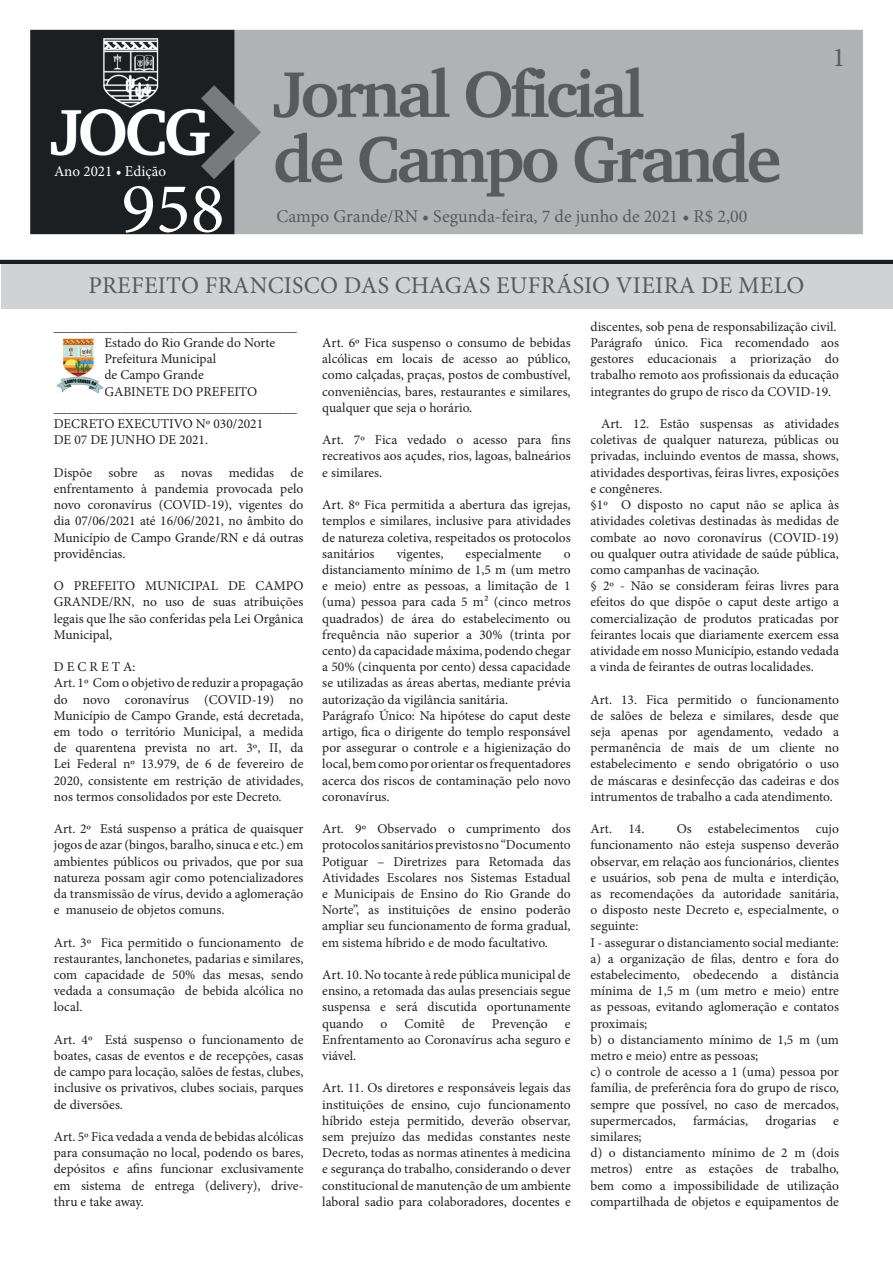
<style>
.page{position:relative;width:893px;height:1263px;background:#fff}
.page>*{position:absolute;margin:0;border:0;box-sizing:border-box;transform-origin:0 0}
.t1{font:72px "Minion Pro";color:#fff}
.t2{font:27px "Minion Pro";color:#575b5c}
.t3{font:24px "Minion Pro";letter-spacing:.01em;color:#575b5c}
.t4{font:18px "Minion Pro";color:#575b5c}
.t5{font:15px "Minion Pro";color:#fff}
.t6{font:13.5px/16.2px "Minion Pro";color:#231f20;text-align:justify}
</style>
<div class="page">
<img style="left:0;top:29px;width:893px;height:235px">
<div style="left:1px;top:264px;width:891px;height:44px;background:#d1d2d4"></div>
<img style="left:56px;top:338px;width:48px;height:55px">
<h2 class="t2" style="left:832px;top:40px;width:14px">1</h2>
<p class="t5" style="left:54px;top:162px;width:114px">Ano 2021 • Edição</p>
<h1 class="t1" style="left:121px;top:160px;width:105px">958</h1>
<h3 class="t4" style="left:276px;top:204px;width:472px">Campo Grande/RN • Segunda-feira, 7 de junho de 2021 • R$ 2,00</h3>
<h3 class="t3" style="left:88px;top:269px;width:718px">PREFEITO FRANCISCO DAS CHAGAS EUFRÁSIO VIEIRA DE MELO</h3>
<p class="t6" style="left:54px;top:318px;width:245px">____________________________________</p>
<p class="t6" style="left:104px;top:335px;width:172px">Estado do Rio Grande do Norte</p>
<p class="t6" style="left:104px;top:351px;width:113px">Prefeitura Municipal</p>
<p class="t6" style="left:104px;top:367px;width:101px">de Campo Grande</p>
<p class="t6" style="left:104px;top:383px;width:154px">GABINETE DO PREFEITO</p>
<p class="t6" style="left:54px;top:399px;width:245px">____________________________________</p>
<p class="t6" style="left:54px;top:416px;width:211px">DECRETO EXECUTIVO Nº 030/2021</p>
<p class="t6" style="left:54px;top:432px;width:156px">DE 07 DE JUNHO DE 2021.</p>
<p class="t6" style="left:54px;top:464px;width:251px">Dispõe sobre as novas medidas de enfrentamento à pandemia provocada pelo novo coronavírus (COVID-19), vigentes do dia 07/06/2021 até 16/06/2021, no âmbito do Município de Campo Grande/RN e dá outras providências.</p>
<p class="t6" style="left:54px;top:578px;width:251px">O PREFEITO MUNICIPAL DE CAMPO GRANDE/RN, no uso de suas atribuições legais que lhe são conferidas pela Lei Orgânica Municipal,</p>
<p class="t6" style="left:54px;top:659px;width:251px;text-align:left">D E C R E T A:<br>Art. 1º Com o objetivo de reduzir a propagação do novo coronavírus (COVID-19) no Município de Campo Grande, está decretada, em todo o território Municipal, a medida de quarentena prevista no art. 3º, II, da Lei Federal nº 13.979, de 6 de fevereiro de 2020, consistente em restrição de atividades, nos termos consolidados por este Decreto.</p>
<p class="t6" style="left:54px;top:821px;width:251px">Art. 2º Está suspenso a prática de quaisquer jogos de azar (bingos, baralho, sinuca e etc.) em ambientes públicos ou privados, que por sua natureza possam agir como potencializadores da transmissão de vírus, devido a aglomeração e manuseio de objetos comuns.</p>
<p class="t6" style="left:54px;top:934px;width:251px">Art. 3º Fica permitido o funcionamento de restaurantes, lanchonetes, padarias e similares, com capacidade de 50% das mesas, sendo vedada a consumação de bebida alcólica no local.</p>
<p class="t6" style="left:54px;top:1031px;width:251px">Art. 4º Está suspenso o funcionamento de boates, casas de eventos e de recepções, casas de campo para locação, salões de festas, clubes, inclusive os privativos, clubes sociais, parques de diversões.</p>
<p class="t6" style="left:54px;top:1128px;width:251px">Art. 5º Fica vedada a venda de bebidas alcólicas para consumação no local, podendo os bares, depósitos e afins funcionar exclusivamente em sistema de entrega (delivery), drive&shy;thru e take away.</p>
<p class="t6" style="left:322px;top:335px;width:250px">Art. 6º Fica suspenso o consumo de bebidas alcólicas em locais de acesso ao público, como calçadas, praças, postos de combustível, conveniências, bares, restaurantes e similares, qualquer que seja o horário.</p>
<p class="t6" style="left:322px;top:432px;width:250px">Art. 7º Fica vedado o acesso para fins recreativos aos açudes, rios, lagoas, balneários e similares.</p>
<p class="t6" style="left:322px;top:497px;width:250px">Art. 8º Fica permitida a abertura das igrejas, templos e similares, inclusive para atividades de natureza coletiva, respeitados os protocolos sanitários</p>
<p class="t6" style="left:397px;top:545px;width:48px">vigentes,</p>
<p class="t6" style="left:466px;top:545px;width:78px">especialmente</p>
<p class="t6" style="left:322px;top:545px;width:250px;text-align:left;text-indent:242px">o distanciamento mínimo de 1,5 m (um metro e meio) entre as pessoas, a limitação de 1 (uma) pessoa para cada 5 m² (cinco metros quadrados) de área do estabelecimento ou frequência não superior a 30% (trinta por cento) da capacidade máxima, podendo chegar a 50% (cinquenta por cento) dessa capacidade se utilizadas as áreas abertas, mediante prévia autorização da vigilância sanitária.<br>Parágrafo Único: Na hipótese do caput deste artigo, fica o dirigente do templo responsável por assegurar o controle e a higienização do local, bem como por orientar os frequentadores acerca dos riscos de contaminação pelo novo coronavírus.</p>
<p class="t6" style="left:322px;top:821px;width:250px">Art. 9º Observado o cumprimento dos protocolos sanitários previstos no “Documento Potiguar – Diretrizes para Retomada das Atividades Escolares nos Sistemas Estadual e Municipais de Ensino do Rio Grande do Norte”, as instituições de ensino poderão ampliar seu funcionamento de forma gradual, em sistema híbrido e de modo facultativo.</p>
<p class="t6" style="left:322px;top:966px;width:250px">Art. 10. No tocante à rede pública municipal de ensino, a retomada das aulas presenciais segue suspensa e será discutida oportunamente quando</p>
<p class="t6" style="left:381px;top:1015px;width:8px">o</p>
<p class="t6" style="left:405px;top:1015px;width:42px">Comitê</p>
<p class="t6" style="left:462px;top:1015px;width:14px">de</p>
<p class="t6" style="left:492px;top:1015px;width:57px">Prevenção</p>
<p class="t6" style="left:322px;top:1015px;width:250px;text-indent:243px">e Enfrentamento ao Coronavírus acha seguro e viável.</p>
<p class="t6" style="left:322px;top:1080px;width:250px">Art. 11. Os diretores e responsáveis legais das instituições de ensino, cujo funcionamento híbrido esteja permitido, deverão observar, sem prejuízo das medidas constantes neste Decreto, todas as normas atinentes à medicina e segurança do trabalho, considerando o dever constitucional de manutenção de um ambiente laboral sadio para colaboradores, docentes e</p>
<p class="t6" style="left:591px;top:318px;width:250px;text-align:left">discentes, sob pena de responsabilização civil.<br>Parágrafo único. Fica recomendado aos gestores educacionais a priorização do trabalho remoto aos profissionais da educação integrantes do grupo de risco da COVID-19.</p>
<p class="t6" style="left:591px;top:416px;width:250px;text-align:left;text-indent:11px">Art. 12. Estão suspensas as atividades coletivas de qualquer natureza, públicas ou privadas, incluindo eventos de massa, shows, atividades desportivas, feiras livres, exposições e congêneres.<br>§1º O disposto no caput não se aplica às atividades coletivas destinadas às medidas de combate ao novo coronavírus (COVID-19) ou qualquer outra atividade de saúde pública, como campanhas de vacinação.<br>§ 2º - Não se consideram feiras livres para efeitos do que dispõe o caput deste artigo a comercialização de produtos praticadas por feirantes locais que diariamente exercem essa atividade em nosso Município, estando vedada a vinda de feirantes de outras localidades.</p>
<p class="t6" style="left:591px;top:691px;width:250px">Art. 13. Fica permitido o funcionamento de salões de beleza e similares, desde que seja apenas por agendamento, vedado a permanência de mais de um cliente no estabelecimento e sendo obrigatório o uso de máscaras e desinfecção das cadeiras e dos intrumentos de trabalho a cada atendimento.</p>
<p class="t6" style="left:591px;top:821px;width:55px">Art. 14.</p>
<p class="t6" style="left:591px;top:821px;width:250px;text-align:left;text-indent:86px">Os estabelecimentos cujo funcionamento não esteja suspenso deverão observar, em relação aos funcionários, clientes e usuários, sob pena de multa e interdição, as recomendações da autoridade sanitária, o disposto neste Decreto e, especialmente, o seguinte:<br>I - assegurar o distanciamento social mediante: a) a organização de filas, dentro e fora do estabelecimento, obedecendo a distância mínima de 1,5 m (um metro e meio) entre as pessoas, evitando aglomeração e contatos proximais;<br>b) o distanciamento mínimo de 1,5 m (um metro e meio) entre as pessoas;<br>c) o controle de acesso a 1 (uma) pessoa por família, de preferência fora do grupo de risco, sempre que possível, no caso de mercados, supermercados,</p>
<p class="t6" style="left:693px;top:1112px;width:57px">farmácias,</p>
<p class="t6" style="left:765px;top:1112px;width:52px">drogarias</p>
<p class="t6" style="left:833px;top:1112px;width:7px">e</p>
<p class="t6" style="left:591px;top:1128px;width:250px;text-align:left">similares;<br>d) o distanciamento mínimo de 2 m (dois metros) entre as estações de trabalho, bem como a impossibilidade de utilização compartilhada de objetos e equipamentos de</p>
</div>
